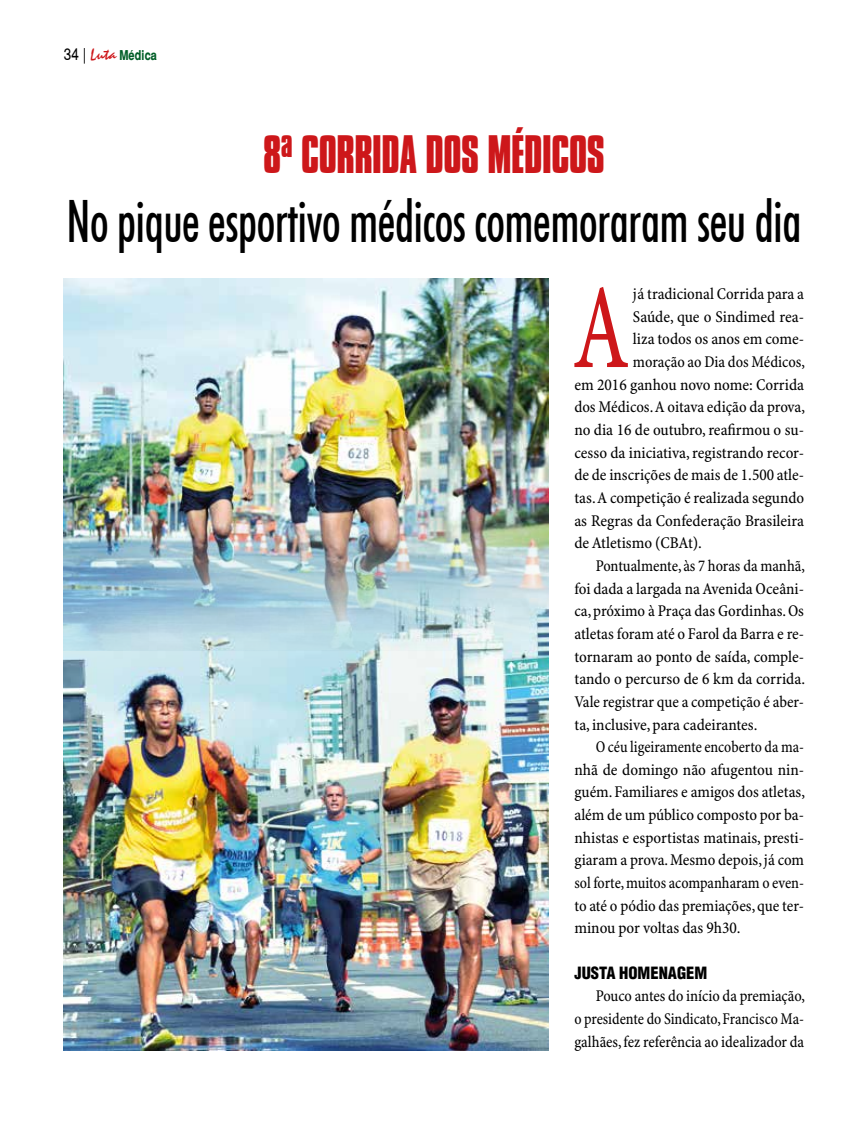
<style>
.page{position:relative;width:868px;height:1127px;background:#fff}
.page>*{position:absolute;margin:0;border:0;box-sizing:border-box;transform-origin:0 0}
.t1{font:122.25px "Minion Pro Cn Capt";color:#cd171a;scale:.75 1}
.t2{font:500 condensed 58.5px "Futura BT";letter-spacing:-.01em;color:#000;scale:.83 1}
.t3{font:700 46.5px "Compacta BT";letter-spacing:-.01em;color:#cd171a;scale:.85 1}
.t4{font:16.5px "Minion Pro Cn Capt";color:#000}
.t5{font:16.5px/22.6px "Minion Pro Cn Capt";color:#000;text-align:justify;scale:.95 1}
.t6{font:16.5px "Minion Pro Cn Capt";color:#000;scale:.93 1}
.t7{font:16.5px "Minion Pro Cn Capt";color:#000;scale:.92 1}
.t8{font:16.5px "Minion Pro Cn Capt";color:#000;scale:.96 1}
.t9{font:16.5px "Switzerland Cond Black Plain";color:#000}
.t10{font:700 13.5px "Switzerland Narrow";color:#005e27}
.s1{font-family:"Switzerland Narrow Plain";font-weight:400;font-size:16.5px;color:#000}
.s2{font-family:"Staccato 222 BT";font-weight:400;font-size:16.5px;color:#cd171a}
</style>
<div class="page">
<img style="left:64px;top:279px;width:485px;height:129px">
<img style="left:64px;top:408px;width:485px;height:642px">
<p class="t10" style="left:64px;top:47px;width:95px"><span class="s1">34 |</span> <span class="s2">Luta</span> Médica</p>
<h3 class="t3" style="left:263px;top:126px;width:404px">8ª CORRIDA DOS MÉDICOS</h3>
<h2 class="t2" style="left:66px;top:186px;width:886px">No pique esportivo médicos comemoraram seu dia</h2>
<h1 class="t1" style="left:572px;top:255px;width:77px">A</h1>
<p class="t4" style="left:633px;top:284px;width:173px">já tradicional Corrida para a</p>
<p class="t4" style="left:633px;top:307px;width:173px">Saúde, que o Sindimed rea-</p>
<p class="t4" style="left:633px;top:329px;width:173px">liza todos os anos em come-</p>
<p class="t8" style="left:633px;top:352px;width:181px">moração ao Dia dos Médicos,</p>
<p class="t4" style="left:574px;top:374px;width:231px">em 2016 ganhou novo nome: Corrida</p>
<p class="t4" style="left:574px;top:397px;width:232px">dos Médicos. A oitava edição da prova,</p>
<p class="t4" style="left:574px;top:420px;width:231px">no dia 16 de outubro, reafirmou o su-</p>
<p class="t4" style="left:574px;top:442px;width:231px">cesso da iniciativa, registrando recor-</p>
<p class="t4" style="left:574px;top:465px;width:231px">de de inscrições de mais de 1.500 atle-</p>
<p class="t4" style="left:574px;top:488px;width:231px">tas. A competição é realizada segundo</p>
<p class="t4" style="left:574px;top:510px;width:231px">as Regras da Confederação Brasileira</p>
<p class="t4" style="left:574px;top:533px;width:129px">de Atletismo (CBAt).</p>
<p class="t5" style="left:595px;top:555px;width:222px">Pontualmente, às 7 horas da manhã,</p>
<p class="t4" style="left:574px;top:578px;width:231px">foi dada a largada na Avenida Oceâni-</p>
<p class="t4" style="left:574px;top:601px;width:231px">ca, próximo à Praça das Gordinhas. Os</p>
<p class="t4" style="left:574px;top:624px;width:231px">atletas foram até o Farol da Barra e re-</p>
<p class="t4" style="left:574px;top:646px;width:231px">tornaram ao ponto de saída, comple-</p>
<p class="t4" style="left:574px;top:669px;width:232px">tando o percurso de 6 km da corrida.</p>
<p class="t4" style="left:574px;top:692px;width:231px">Vale registrar que a competição é aber-</p>
<p class="t4" style="left:574px;top:714px;width:185px">ta, inclusive, para cadeirantes.</p>
<p class="t7" style="left:595px;top:737px;width:228px">O céu ligeiramente encoberto da ma-</p>
<p class="t4" style="left:574px;top:760px;width:231px">nhã de domingo não afugentou nin-</p>
<p class="t4" style="left:574px;top:782px;width:232px">guém. Familiares e amigos dos atletas,</p>
<p class="t4" style="left:574px;top:805px;width:231px">além de um público composto por ba-</p>
<p class="t4" style="left:574px;top:827px;width:231px">nhistas e esportistas matinais, presti-</p>
<p class="t4" style="left:574px;top:850px;width:231px">giaram a prova. Mesmo depois, já com</p>
<p class="t6" style="left:574px;top:873px;width:248px">sol forte, muitos acompanharam o even-</p>
<p class="t4" style="left:574px;top:895px;width:231px">to até o pódio das premiações, que ter-</p>
<p class="t4" style="left:574px;top:918px;width:168px">minou por voltas das 9h30.</p>
<p class="t9" style="left:574px;top:962px;width:134px">JUSTA HOMENAGEM</p>
<p class="t5" style="left:574px;top:985px;width:244px;text-indent:21px">Pouco antes do início da premiação, o presidente do Sindicato, Francisco Ma&shy;galhães, fez referência ao idealizador da</p>
</div>
